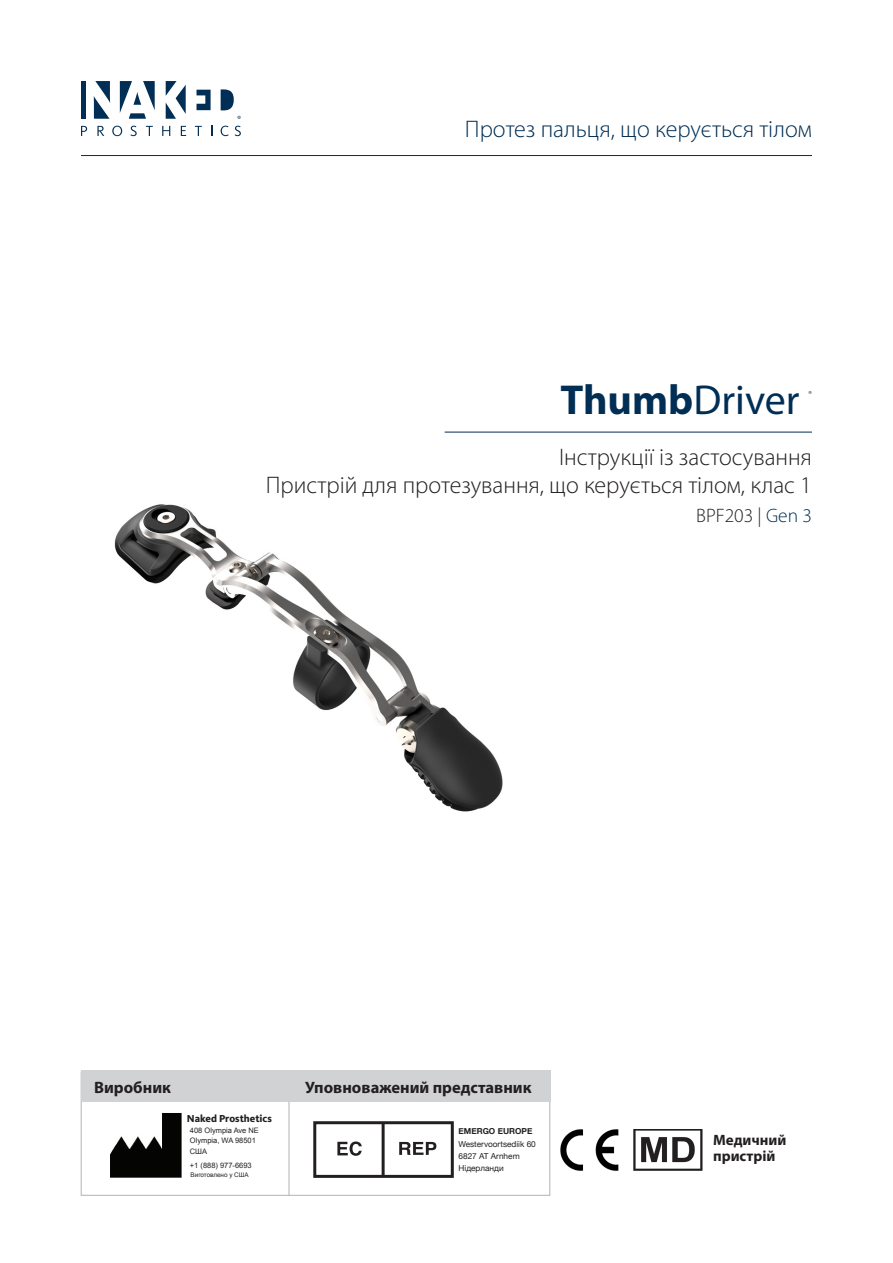
<style>
.page{position:relative;width:893px;height:1263px;background:#fff}
.page>*{position:absolute;margin:0;border:0;box-sizing:border-box;transform-origin:0 0}
.t1{font:42px "Myriad Pro";color:#002e54}
.t2{font:300 24px "Myriad Pro";color:#231f20}
.t3{font:300 24px "Myriad Pro";color:#002e54}
.t4{font:300 19.5px "Myriad Pro";color:#231f20}
.t5{font:700 16.5px "Myriad Pro";color:#231f20}
.t6{font:700 15px/16.5px "Myriad Pro";color:#231f20}
.t7{font:800 10.5px "Kievit OT";color:#231f20}
.t8{font:300 8.7px "Myriad Pro";color:#002e54}
.t9{font:8.25px "Helvetica Neue";color:#231f20}
.t10{font:700 8.25px "Helvetica Neue";color:#231f20}
.t11{font:7.5px "Arial";color:#231f20}
.t12{font:6.3px "Arial";color:#231f20}
.s1{font-weight:700}
.s2{color:#002e54}
</style>
<div class="page">
<svg style="left:81px;top:126px;width:6px;height:10px"></svg>
<svg style="left:97px;top:126px;width:7px;height:10px"></svg>
<svg style="left:112px;top:126px;width:10px;height:10px"></svg>
<svg style="left:130px;top:126px;width:7px;height:10px"></svg>
<svg style="left:146px;top:126px;width:7px;height:10px"></svg>
<svg style="left:162px;top:126px;width:8px;height:10px"></svg>
<svg style="left:181px;top:126px;width:5px;height:10px"></svg>
<svg style="left:195px;top:126px;width:7px;height:10px"></svg>
<svg style="left:221px;top:126px;width:8px;height:10px"></svg>
<svg style="left:235px;top:126px;width:6px;height:10px"></svg>
<svg style="left:221px;top:89px;width:13px;height:21px"></svg>
<svg style="left:197px;top:90px;width:14px;height:20px"></svg>
<svg style="left:94px;top:81px;width:16px;height:38px"></svg>
<svg style="left:166px;top:81px;width:20px;height:38px"></svg>
<svg style="left:120px;top:81px;width:35px;height:38px"></svg>
<hr style="left:81px;top:81px;width:4px;height:38px;background:#002e54">
<svg style="left:237px;top:116px;width:4px;height:3px"></svg>
<div style="left:313px;top:1121px;width:141px;height:57px;border:3px solid #231f20"></div>
<svg style="left:337px;top:1141px;width:25px;height:15px"></svg>
<svg style="left:399px;top:1142px;width:37px;height:13px"></svg>
<hr style="left:382px;top:1123px;width:3px;height:53px;background:#231f20">
<div style="left:81px;top:1070px;width:469px;height:32px;background:#d1d2d4"></div>
<hr style="left:289px;top:1102px;width:1px;height:93px;background:#b2b3b7">
<img style="left:560px;top:1129px;width:59px;height:42px">
<img style="left:633px;top:1129px;width:69px;height:41px">
<img style="left:110px;top:1113px;width:72px;height:65px">
<img style="left:114px;top:504px;width:389px;height:308px">
<hr style="left:81px;top:155px;width:731px;height:1px;background:#002e54">
<hr style="left:445px;top:432px;width:367px;height:1px;background:#002e54">
<p class="t3" style="left:465px;top:114px;width:349px">Протез пальця, що керується тілом</p>
<p class="t1" style="left:560px;top:374px;width:241px"><span class="s1">Thumb</span>Driver</p>
<p class="t8" style="left:808px;top:389px;width:5px">®</p>
<p class="t2" style="left:559px;top:442px;width:254px">Інструкції із застосування</p>
<p class="t2" style="left:266px;top:471px;width:548px">Пристрій для протезування, що керується тілом, клас 1</p>
<p class="t4" style="left:696px;top:504px;width:117px">BPF203 | <span class="s2">Gen 3</span></p>
<p class="t5" style="left:94px;top:1077px;width:78px">Виробник</p>
<p class="t5" style="left:305px;top:1077px;width:228px">Уповноважений представник</p>
<p class="t7" style="left:187px;top:1112px;width:87px">Naked Prosthetics</p>
<p class="t11" style="left:190px;top:1125px;width:71px">408 Olympia Ave NE</p>
<p class="t11" style="left:190px;top:1136px;width:67px">Olympia, WA 98501</p>
<p class="t11" style="left:190px;top:1146px;width:19px">США</p>
<p class="t11" style="left:190px;top:1160px;width:63px">+1 (888) 977-6693</p>
<p class="t12" style="left:191px;top:1171px;width:60px">Виготовлено у США</p>
<p class="t10" style="left:459px;top:1124px;width:75px">EMERGO EUROPE</p>
<p class="t9" style="left:459px;top:1138px;width:79px">Westervoortsediik 60</p>
<p class="t9" style="left:459px;top:1150px;width:63px">6827 AT Arnhem</p>
<p class="t9" style="left:459px;top:1162px;width:47px">Нідерланди</p>
<p class="t6" style="left:713px;top:1131px;width:75px">Медичний пристрій</p>
</div>
